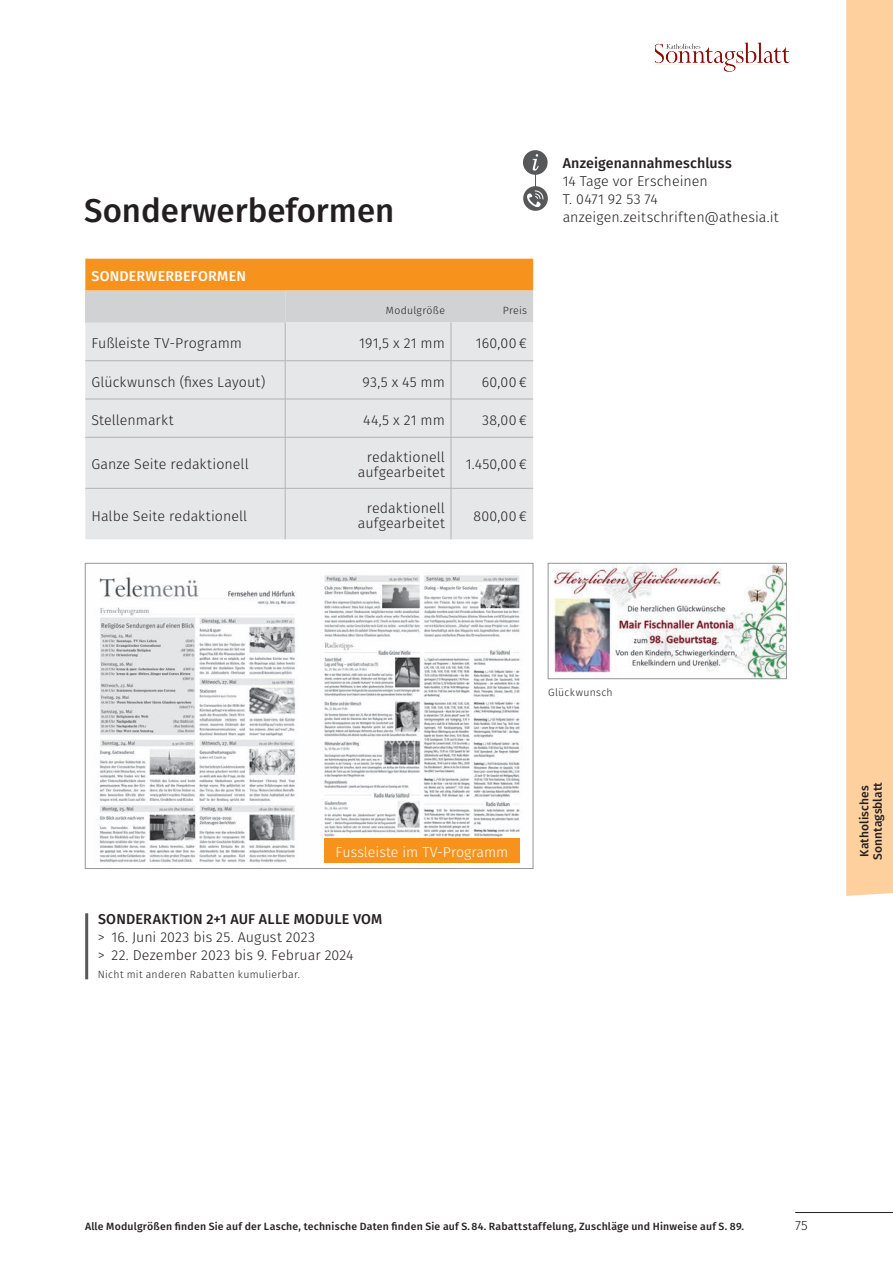
<style>
.page{position:relative;width:893px;height:1263px;background:#fff}
.page>*{position:absolute;margin:0;border:0;box-sizing:border-box;transform-origin:0 0}
.Head_22{font:500 33px "Fira Sans";color:#231f20}
.Text_9_5{font:300 14.25px "Fira Sans";letter-spacing:.005em;color:#231f20}
.Tabellentext_rechts{font:300 14.25px/15.8px "Fira Sans";letter-spacing:.01em;color:#231f20;text-align:right}
.Tabelentext_links_9{font:300 14.25px "Fira Sans";letter-spacing:.005em;color:#231f20}
.Text_9_5-2{font:500 14.25px "Fira Sans";letter-spacing:.015em;color:#231f20}
.Modul{font:300 14.25px "Fira Sans";color:#fff}
.Tabellen_Überschrift{font:500 14.25px "Fira Sans";letter-spacing:.015em;color:#fff}
.t1{font:300 13.5px "Fira Sans";color:#231f20}
.t2{font:500 12px/13.5px "Fira Sans";color:#231f20}
.Text_7{font:500 10.5px "Fira Sans";letter-spacing:.02em;color:#231f20}
.Text_7-2{font:300 10.5px "Fira Sans";letter-spacing:.03em;color:#231f20}
.Tabellentext_rechts-2{font:300 10.5px "Fira Sans";letter-spacing:.025em;color:#231f20}
</style>
<div class="page">
<img style="left:655px;top:43px;width:134px;height:29px">
<img style="left:99px;top:574px;width:421px;height:289px">
<div style="left:85px;top:563px;width:448px;height:306px;border:1px solid #939598"></div>
<img style="left:553px;top:565px;width:232px;height:112px">
<div style="left:548px;top:563px;width:239px;height:116px;border:1px solid #939598"></div>
<svg style="left:85px;top:259px;width:448px;height:280px;background:#e5d1bc"></svg>
<div style="left:286px;top:322px;width:247px;height:217px;background:#e6e7e9"></div>
<hr style="left:285px;top:322px;width:1px;height:38px;background:#b2b3b7">
<hr style="left:451px;top:322px;width:1px;height:38px;background:#b2b3b7">
<hr style="left:285px;top:361px;width:1px;height:38px;background:#b2b3b7">
<hr style="left:451px;top:361px;width:1px;height:38px;background:#b2b3b7">
<hr style="left:285px;top:399px;width:1px;height:38px;background:#b2b3b7">
<hr style="left:451px;top:399px;width:1px;height:38px;background:#b2b3b7">
<hr style="left:285px;top:437px;width:1px;height:51px;background:#b2b3b7">
<hr style="left:451px;top:437px;width:1px;height:51px;background:#b2b3b7">
<hr style="left:285px;top:488px;width:1px;height:51px;background:#b2b3b7">
<hr style="left:451px;top:488px;width:1px;height:51px;background:#b2b3b7">
<hr style="left:85px;top:360px;width:200px;height:1px;background:#b2b3b7">
<hr style="left:285px;top:360px;width:166px;height:1px;background:#b2b3b7">
<hr style="left:451px;top:360px;width:82px;height:1px;background:#b2b3b7">
<hr style="left:85px;top:399px;width:200px;height:1px;background:#b2b3b7">
<hr style="left:285px;top:399px;width:166px;height:1px;background:#b2b3b7">
<hr style="left:451px;top:399px;width:82px;height:1px;background:#b2b3b7">
<hr style="left:85px;top:437px;width:200px;height:1px;background:#b2b3b7">
<hr style="left:285px;top:437px;width:166px;height:1px;background:#b2b3b7">
<hr style="left:451px;top:437px;width:82px;height:1px;background:#b2b3b7">
<hr style="left:85px;top:488px;width:200px;height:1px;background:#b2b3b7">
<hr style="left:285px;top:488px;width:166px;height:1px;background:#b2b3b7">
<hr style="left:451px;top:488px;width:82px;height:1px;background:#b2b3b7">
<div style="left:324px;top:838px;width:196px;height:25px;background:#f7931d"></div>
<hr style="left:535px;top:156px;width:1px;height:33px;background:#57585a">
<svg style="left:523px;top:186px;width:25px;height:25px"></svg>
<svg style="left:527px;top:190px;width:16px;height:17px"></svg>
<div style="left:523px;top:150px;width:25px;height:25px;background:#57585a;border-radius:50%"></div>
<svg style="left:533px;top:154px;width:6px;height:17px"></svg>
<hr style="left:85px;top:913px;width:3px;height:66px;background:#57585a">
<hr style="left:795px;top:1212px;width:98px;height:1px;background:#231f20">
<div style="left:846px;top:0;width:47px;height:896px;background:#fdd09e"></div>
<p class="Head_22" style="left:84px;top:184px;width:312px">Sonderwerbeformen</p>
<p class="Tabellen_Überschrift" style="left:91px;top:265px;width:156px">SONDERWERBEFORMEN</p>
<p class="Tabellentext_rechts-2" style="left:386px;top:303px;width:61px">Modulgröße</p>
<p class="Tabellentext_rechts-2" style="left:503px;top:303px;width:26px">Preis</p>
<p class="Tabelentext_links_9" style="left:91px;top:333px;width:152px">Fußleiste TV-Programm</p>
<p class="Tabellentext_rechts" style="left:359px;top:335px;width:87px">191,5 x 21 mm</p>
<p class="Tabellentext_rechts" style="left:476px;top:335px;width:53px">160,00 €</p>
<p class="Tabelentext_links_9" style="left:91px;top:371px;width:175px">Glückwunsch (fixes Layout)</p>
<p class="Tabellentext_rechts" style="left:363px;top:374px;width:84px">93,5 x 45 mm</p>
<p class="Tabellentext_rechts" style="left:482px;top:374px;width:47px">60,00 €</p>
<p class="Tabelentext_links_9" style="left:91px;top:410px;width:84px">Stellenmarkt</p>
<p class="Tabellentext_rechts" style="left:363px;top:412px;width:83px">44,5 x 21 mm</p>
<p class="Tabellentext_rechts" style="left:482px;top:412px;width:46px">38,00 €</p>
<p class="Tabelentext_links_9" style="left:91px;top:454px;width:159px">Ganze Seite redaktionell</p>
<p class="Tabellentext_rechts" style="left:358px;top:449px;width:89px">redaktionell aufgearbeitet</p>
<p class="Tabellentext_rechts" style="left:466px;top:456px;width:63px">1.450,00 €</p>
<p class="Tabelentext_links_9" style="left:91px;top:505px;width:157px">Halbe Seite redaktionell</p>
<p class="Tabellentext_rechts" style="left:358px;top:500px;width:89px">redaktionell aufgearbeitet</p>
<p class="Tabellentext_rechts" style="left:473px;top:508px;width:55px">800,00 €</p>
<p class="Text_9_5-2" style="left:563px;top:152px;width:171px">Anzeigenannahmeschluss</p>
<p class="Text_9_5" style="left:563px;top:171px;width:147px">14 Tage vor Erscheinen</p>
<p class="Text_9_5" style="left:563px;top:189px;width:97px">T. 0471 92 53 74</p>
<p class="Text_9_5" style="left:563px;top:207px;width:218px">anzeigen.zeitschriften@athesia.it</p>
<p class="Text_7-2" style="left:548px;top:684px;width:66px">Glückwunsch</p>
<p class="Modul" style="left:336px;top:842px;width:174px">Fussleiste im TV-Programm</p>
<p class="Text_9_5-2" style="left:98px;top:908px;width:286px">SONDERAKTION 2+1 AUF ALLE MODULE VOM</p>
<p class="Text_9_5" style="left:98px;top:927px;width:219px">&gt; 16. Juni 2023 bis 25. August 2023</p>
<p class="Text_9_5" style="left:98px;top:945px;width:257px">&gt; 22. Dezember 2023 bis 9. Februar 2024</p>
<p class="Text_7-2" style="left:98px;top:967px;width:204px">Nicht mit anderen Rabatten kumulierbar.</p>
<p class="t2" style="left:857px;top:859px;width:79px;rotate:-90deg">Katholisches<br>Sonntagsblatt</p>
<p class="Text_7" style="left:85px;top:1218px;width:661px">Alle Modulgrößen finden Sie auf der Lasche, technische Daten finden Sie auf S.84. Rabattstaffelung, Zuschläge und Hinweise auf S. 89.</p>
<p class="t1" style="left:795px;top:1216px;width:14px">75</p>
</div>
